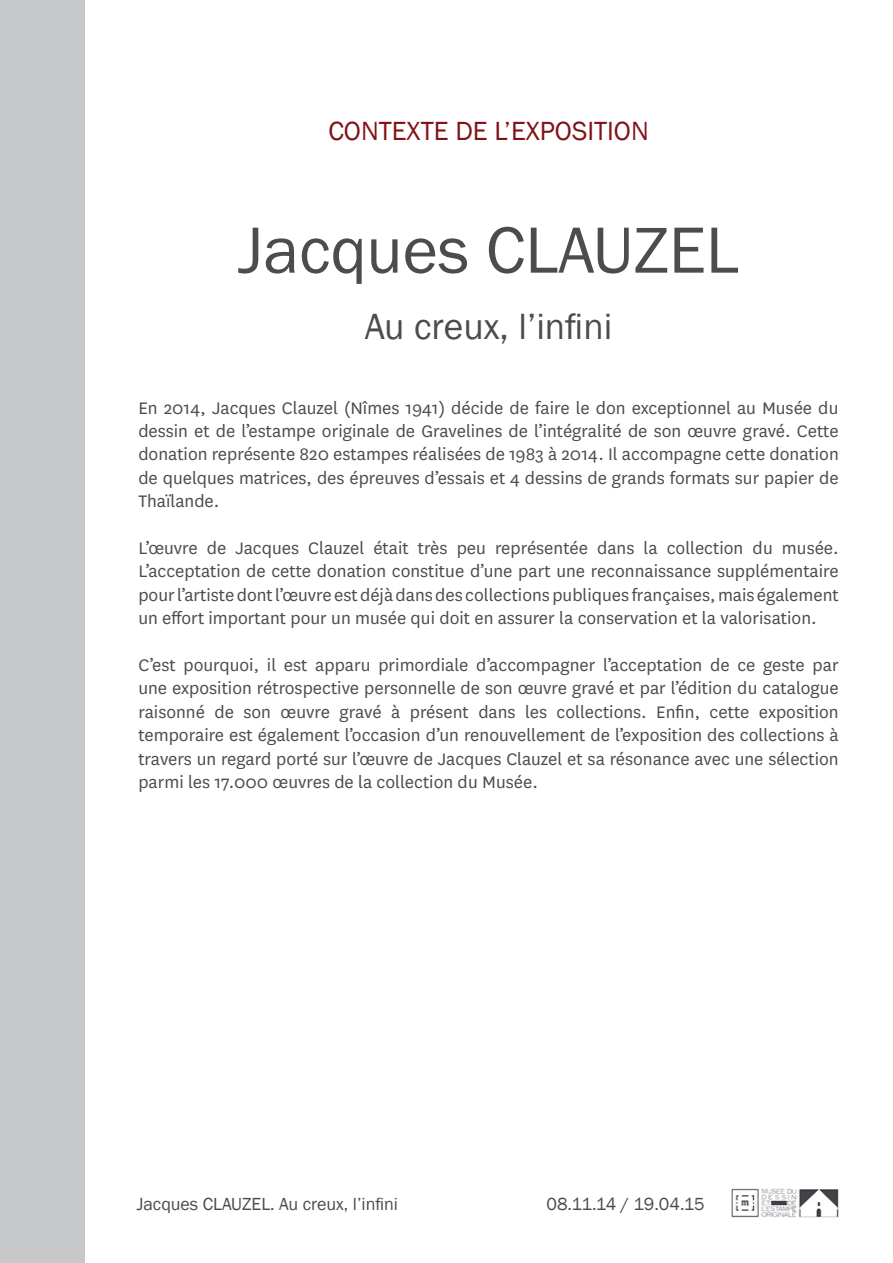
<style>
.page{position:relative;width:893px;height:1263px;background:#fff}
.page>*{position:absolute;margin:0;border:0;box-sizing:border-box;transform-origin:0 0}
.t1{font:67.5px "Franklin Gothic";color:#4b4c4d}
.t2{font:37.5px "Franklin Gothic";color:#4b4c4d}
.t3{font:27px "Franklin Gothic";color:#811316}
.t4{font:19.5px/23.4px "National";color:#4b4c4d;text-align:justify}
.t5{font:18px "Franklin Gothic";color:#4b4c4d}
</style>
<div class="page">
<div style="left:0;top:0;width:84px;height:1263px;background:#c7c8ca"></div>
<img style="left:731px;top:1189px;width:107px;height:28px">
<h3 class="t3" style="left:328px;top:114px;width:322px">CONTEXTE DE L’EXPOSITION</h3>
<h1 class="t1" style="left:238px;top:208px;width:502px">Jacques CLAUZEL</h1>
<h2 class="t2" style="left:365px;top:303px;width:249px">Au creux, l’infini</h2>
<p class="t4" style="left:138px;top:395px;width:702px">En 2014, Jacques Clauzel (Nîmes 1941) décide de faire le don exceptionnel au Musée du dessin et de l’estampe originale de Gravelines de l’intégralité de son œuvre gravé. Cette donation représente 820 estampes réalisées de 1983 à 2014. Il accompagne cette donation de quelques matrices, des épreuves d’essais et 4 dessins de grands formats sur papier de Thaïlande.</p>
<p class="t4" style="left:138px;top:535px;width:702px">L’œuvre de Jacques Clauzel était très peu représentée dans la collection du musée.<br>L’acceptation de cette donation constitue d’une part une reconnaissance supplémentaire pour l’artiste dont l’œuvre est déjà dans des collections publiques françaises, mais également un effort important pour un musée qui doit en assurer la conservation et la valorisation.</p>
<p class="t4" style="left:138px;top:652px;width:702px">C’est pourquoi, il est apparu primordiale d’accompagner l’acceptation de ce geste par une exposition rétrospective personnelle de son œuvre gravé et par l’édition du catalogue raisonné de son œuvre gravé à présent dans les collections. Enfin, cette exposition temporaire est également l’occasion d’un renouvellement de l’exposition des collections à travers un regard porté sur l’œuvre de Jacques Clauzel et sa résonance avec une sélection parmi les 17.000 œuvres de la collection du Musée.</p>
<p class="t5" style="left:137px;top:1193px;width:263px">Jacques CLAUZEL. Au creux, l’infini</p>
<p class="t5" style="left:546px;top:1193px;width:160px">08.11.14 / 19.04.15</p>
</div>
